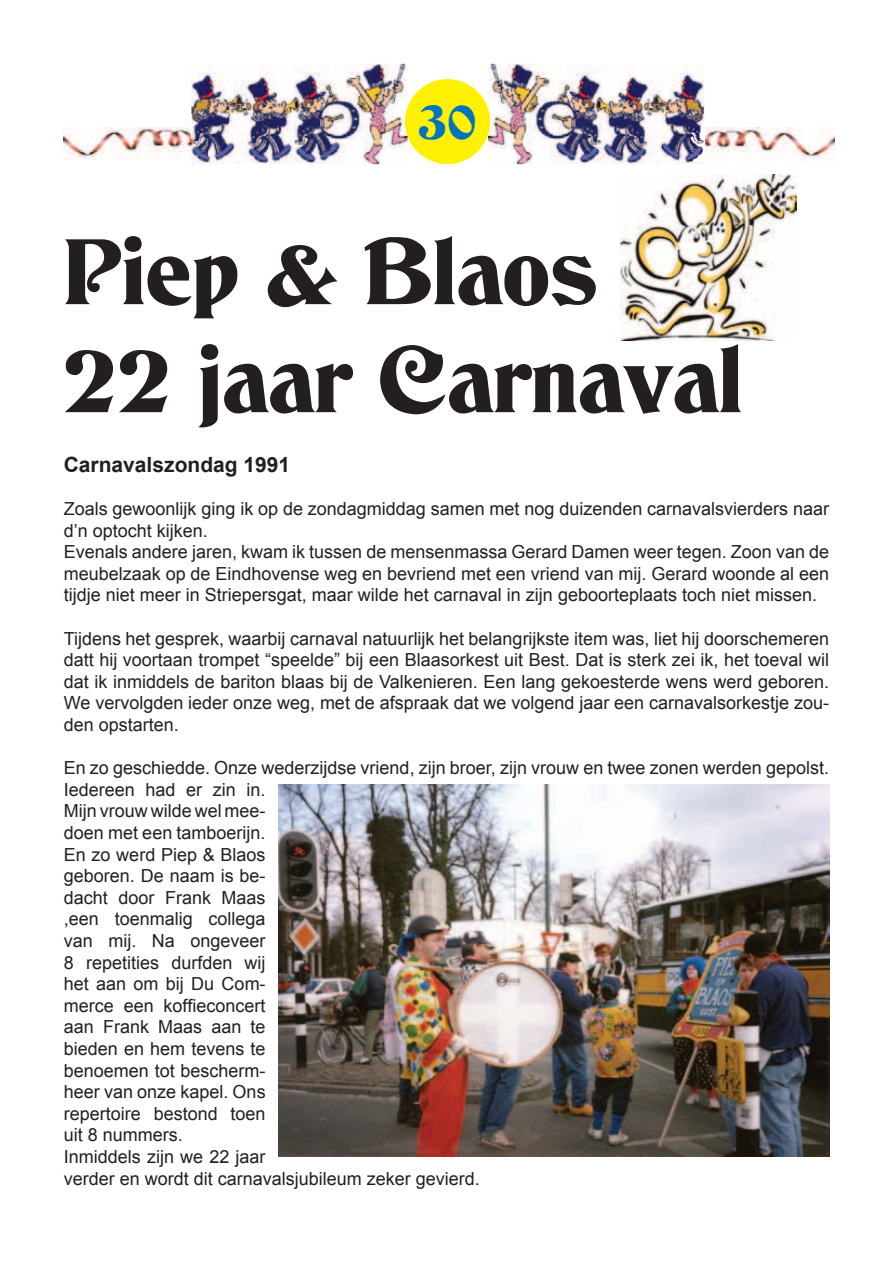
<style>
.page{position:relative;width:893px;height:1263px;background:#fff}
.page>*{position:absolute;margin:0;border:0;box-sizing:border-box;transform-origin:0 0}
.t1{font:90px/108px "Deneane";color:#231f20}
.t2{font:48px "Deneane";color:#0074be}
.t3{font:700 21px "Arial";color:#231f20}
.t4{font:18px/21.6px "Arial";color:#231f20}
</style>
<div class="page">
<div style="left:405px;top:79px;width:85px;height:85px;background:#fff101;border-radius:50%"></div>
<img style="left:191px;top:64px;width:217px;height:100px">
<img style="left:405px;top:107px;width:3px;height:29px">
<img style="left:488px;top:64px;width:216px;height:100px">
<img style="left:488px;top:109px;width:2px;height:26px">
<img style="left:64px;top:128px;width:144px;height:32px">
<img style="left:691px;top:128px;width:144px;height:32px">
<img style="left:278px;top:785px;width:551px;height:371px">
<img style="left:621px;top:174px;width:176px;height:166px">
<h2 class="t2" style="left:419px;top:93px;width:59px">30</h2>
<h1 class="t1" style="left:64px;top:218px;width:680px">Piep &amp; Blaos<br>22 jaar Carnaval</h1>
<p class="t3" style="left:64px;top:450px;width:228px">Carnavalszondag 1991</p>
<p class="t4" style="left:64px;top:498px;width:767px">Zoals gewoonlijk ging ik op de zondagmiddag samen met nog duizenden carnavalsvierders naar d’n optocht kijken.<br>Evenals andere jaren, kwam ik tussen de mensenmassa Gerard Damen weer tegen. Zoon van de meubelzaak op de Eindhovense weg en bevriend met een vriend van mij. Gerard woonde al een tijdje niet meer in Striepersgat, maar wilde het carnaval in zijn geboorteplaats toch niet missen.</p>
<p class="t4" style="left:64px;top:628px;width:767px;text-align:justify">Tijdens het gesprek, waarbij carnaval natuurlijk het belangrijkste item was, liet hij doorschemeren datt hij voortaan trompet “speelde” bij een Blaasorkest uit Best. Dat is sterk zei ik, het toeval wil dat ik inmiddels de bariton blaas bij de Valkenieren. Een lang gekoesterde wens werd geboren.<br>We vervolgden ieder onze weg, met de afspraak dat we volgend jaar een carnavalsorkestje zou&shy;den opstarten.</p>
<p class="t4" style="left:64px;top:757px;width:767px">En zo geschiedde. Onze wederzijdse vriend, zijn broer, zijn vrouw en twee zonen werden gepolst.<br>Iedereen had er zin in.<br>Mijn vrouw wilde wel mee-<br>doen met een tamboerijn.<br>En zo werd Piep &amp; Blaos<br>geboren. De naam is be-<br>dacht door Frank Maas<br>,een toenmalig collega<br>van mij. Na ongeveer<br>8 repetities durfden wij<br>het aan om bij Du Com-<br>merce een koffieconcert<br>aan Frank Maas aan te<br>bieden en hem tevens te<br>benoemen tot bescherm-<br>heer van onze kapel. Ons<br>repertoire bestond toen<br>uit 8 nummers.<br>Inmiddels zijn we 22 jaar<br>verder en wordt dit carnavalsjubileum zeker gevierd.</p>
</div>
